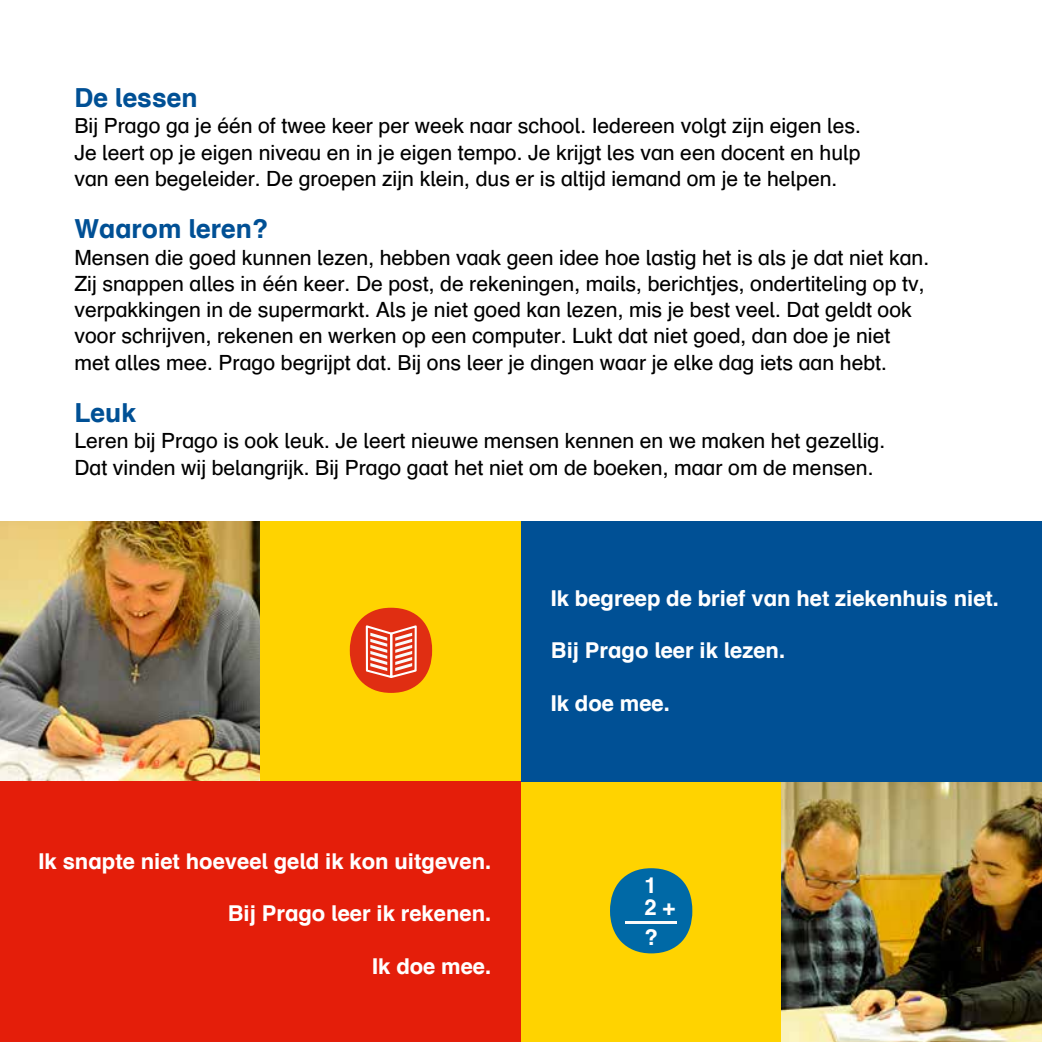
<style>
.page{position:relative;width:1042px;height:1042px;background:#fff}
.page>*{position:absolute;margin:0;border:0;box-sizing:border-box;transform-origin:0 0}
.t1{font:700 26.25px "Schulbuch Nord";color:#005095}
.t2{font:700 21.88px/21.3px "Schulbuch Nord";color:#fff}
.t3{font:21px/26.2px "Schulbuch Nord";color:#000}
</style>
<div class="page">
<img style="left:1px;top:521px;width:259px;height:260px">
<div style="left:260px;top:521px;width:261px;height:260px;background:#ffd300"></div>
<div style="left:521px;top:781px;width:260px;height:261px;background:#ffd300"></div>
<img style="left:781px;top:781px;width:261px;height:261px">
<hr style="left:0;top:521px;width:1px;height:260px;background:#e41e0a">
<div style="left:0;top:781px;width:521px;height:261px;background:#e41e0a"></div>
<div style="left:521px;top:521px;width:521px;height:260px;background:#005095"></div>
<svg style="left:610px;top:868px;width:82px;height:85px"></svg>
<hr style="left:626px;top:921px;width:51px;height:2px;background:#fafafa">
<svg style="left:350px;top:608px;width:82px;height:85px"></svg>
<hr style="left:0;top:781px;width:1px;height:261px;background:#005095">
<p class="t1" style="left:74px;top:81px;width:125px">De lessen</p>
<p class="t3" style="left:74px;top:112px;width:788px;text-align:justify">Bij Prago ga je één of twee keer per week naar school. Iedereen volgt zijn eigen les.<br>Je leert op je eigen niveau en in je eigen tempo. Je krijgt les van een docent en hulp van een begeleider. De groepen zijn klein, dus er is altijd iemand om je te helpen.</p>
<p class="t1" style="left:74px;top:212px;width:195px">Waarom leren?</p>
<p class="t3" style="left:74px;top:244px;width:856px">Mensen die goed kunnen lezen, hebben vaak geen idee hoe lastig het is als je dat niet kan.<br>Zij snappen alles in één keer. De post, de rekeningen, mails, berichtjes, ondertiteling op tv, verpakkingen in de supermarkt. Als je niet goed kan lezen, mis je best veel. Dat geldt ook voor schrijven, rekenen en werken op een computer. Lukt dat niet goed, dan doe je niet met alles mee. Prago begrijpt dat. Bij ons leer je dingen waar je elke dag iets aan hebt.</p>
<p class="t1" style="left:74px;top:396px;width:63px">Leuk</p>
<p class="t3" style="left:74px;top:427px;width:812px">Leren bij Prago is ook leuk. Je leert nieuwe mensen kennen en we maken het gezellig.<br>Dat vinden wij belangrijk. Bij Prago gaat het niet om de boeken, maar om de mensen.</p>
<p class="t2" style="left:39px;top:849px;width:454px">Ik snapte niet hoeveel geld ik kon uitgeven.</p>
<p class="t2" style="left:228px;top:902px;width:265px">Bij Prago leer ik rekenen.</p>
<p class="t2" style="left:372px;top:954px;width:121px">Ik doe mee.</p>
<p class="t2" style="left:551px;top:587px;width:450px">Ik begreep de brief van het ziekenhuis niet.</p>
<p class="t2" style="left:551px;top:639px;width:236px">Bij Prago leer ik lezen.</p>
<p class="t2" style="left:551px;top:692px;width:121px">Ik doe mee.</p>
<p class="t2" style="left:721px;top:635px;width:32px">2 +</p>
<p class="t2" style="left:644px;top:874px;width:32px">1<br>2 +</p>
<p class="t2" style="left:644px;top:925px;width:15px">?</p>
</div>
